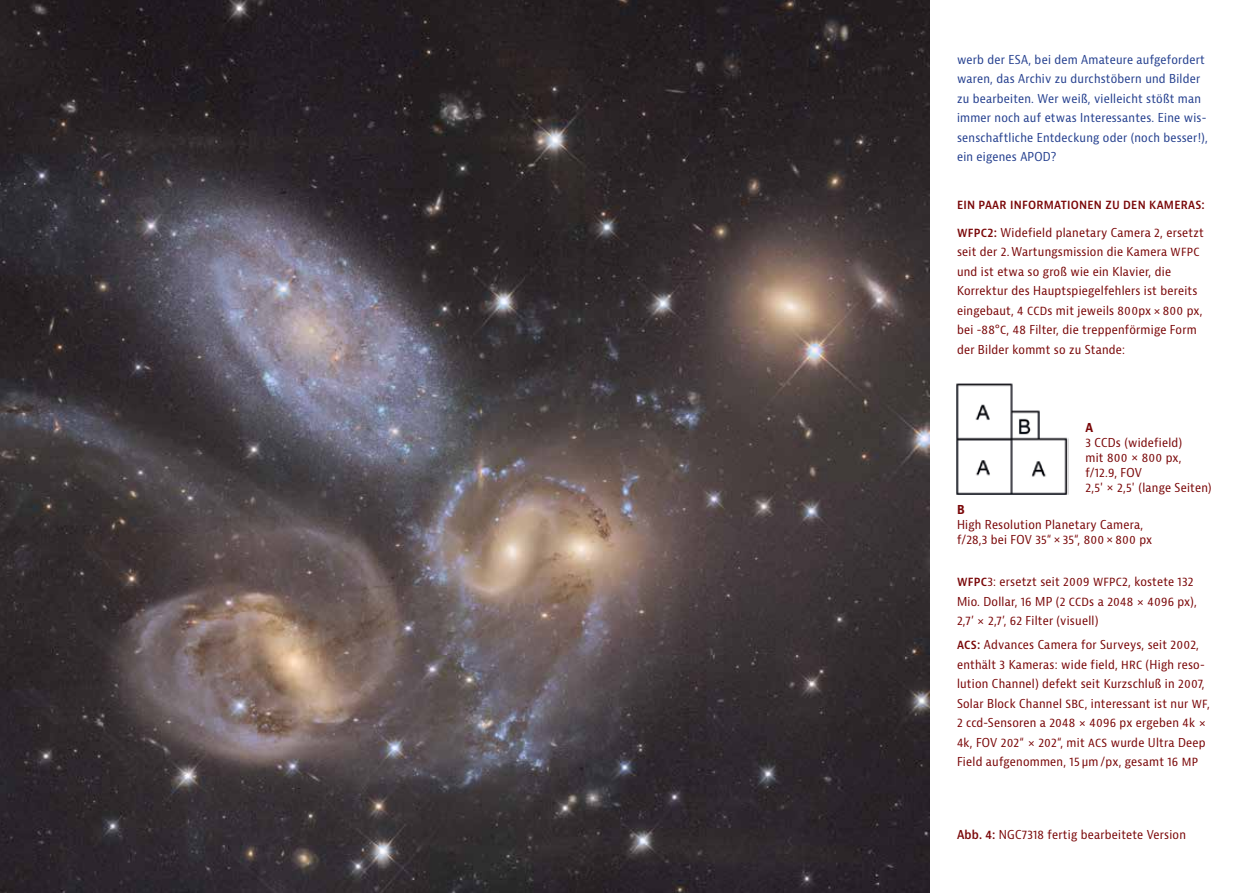
<style>
.page{position:relative;width:1259px;height:893px;background:#fff}
.page>*{position:absolute;margin:0;border:0;box-sizing:border-box;transform-origin:0 0}
.t1{font:condensed 12px/19.5px "Bernina Sans";letter-spacing:.02em;color:#7a0708}
.t2{font:condensed 12px/19.5px "Bernina Sans";letter-spacing:.02em;color:#25408f}
.t3{font:600 condensed 12px "Bernina Sans";letter-spacing:.02em;color:#7a0708}
.t4{font:700 condensed 12px "Bernina Sans";color:#7a0708}
.s1{font-weight:600}
</style>
<div class="page">
<img style="left:0;top:0;width:929px;height:893px">
<img style="left:956px;top:383px;width:112px;height:112px">
<p class="t2" style="left:957px;top:50px;width:252px">werb der ESA, bei dem Amateure aufgefordert waren, das Archiv zu durchstöbern und Bilder zu bearbeiten. Wer weiß, vielleicht stößt man immer noch auf etwas Interessantes. Eine wis&shy;senschaftliche Entdeckung oder (noch besser!), ein eigenes APOD?</p>
<p class="t3" style="left:957px;top:197px;width:249px">EIN PAAR I NFORMATIONEN ZU DEN KAMERAS:</p>
<p class="t1" style="left:957px;top:223px;width:248px"><span class="s1">WFPC2:</span> Widefield planetary Camera 2, ersetzt seit der 2. Wartungsmission die Kamera WFPC und ist etwa so groß wie ein Klavier, die Korrektur des Hauptspiegelfehlers ist bereits eingebaut, 4 CCDs mit jeweils 800px × 800 px, bei -88°C, 48 Filter, die treppenförmige Form der Bilder kommt so zu Stande:</p>
<p class="t4" style="left:1085px;top:420px;width:9px">A</p>
<p class="t1" style="left:1085px;top:435px;width:128px;line-height:15px">3 CCDs (widefield)<br>mit 800 × 800 px, f/12.9, FOV<br>2,5' × 2,5' (lange Seiten)</p>
<p class="t4" style="left:957px;top:502px;width:9px">B</p>
<p class="t1" style="left:957px;top:517px;width:197px;line-height:15px">High Resolution Planetary Camera, f/28,3 bei FOV 35“ × 35“, 800 × 800 px</p>
<p class="t1" style="left:957px;top:572px;width:241px"><span class="s1">WFPC</span>3: ersetzt seit 2009 WFPC2, kostete 132<br>Mio. Dollar, 16 MP (2 CCDs a 2048 × 4096 px),<br>2,7’ × 2,7’, 62 Filter (visuell)</p>
<p class="t1" style="left:957px;top:635px;width:254px"><span class="s1">ACS:</span> Advances Camera for Surveys, seit 2002, enthält 3 Kameras: wide field, HRC (High reso&shy;lution Channel) defekt seit Kurzschluß in 2007, Solar Block Channel SBC, interessant ist nur WF, 2 ccd-Sensoren a 2048 × 4096 px ergeben 4k × 4k, FOV 202“ × 202“, mit ACS wurde Ultra Deep Field aufgenommen, 15 µm /px, gesamt 16 MP</p>
<p class="t1" style="left:957px;top:825px;width:230px"><span class="s1">ABB. 4:</span> NGC7318 fertig bearbeitete Version</p>
</div>
